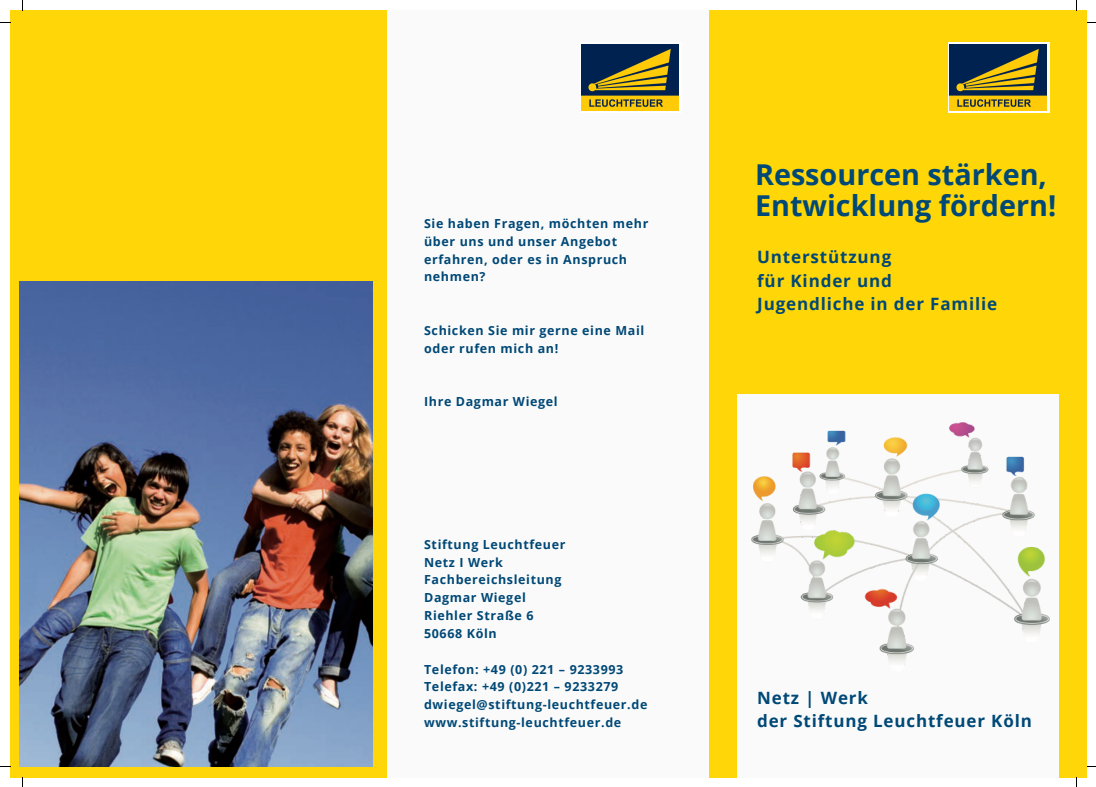
<style>
.page{position:relative;width:1096px;height:787px;background:#fff}
.page>*{position:absolute;margin:0;border:0;box-sizing:border-box;transform-origin:0 0}
.t1{font:700 28.75px/31px "Open Sans";color:#004876}
.t2{font:700 17px/23.5px "Open Sans";letter-spacing:.05em;color:#004876}
.t3{font:700 12.5px/17.9px "Open Sans";letter-spacing:.05em;color:#004876}
</style>
<div class="page">
<div style="left:10px;top:10px;width:1076px;height:768px;background:#ffd709"></div>
<div style="left:387px;top:10px;width:322px;height:768px;background:#fafafa"></div>
<svg style="left:948px;top:42px;width:101px;height:71px"></svg>
<img style="left:949px;top:44px;width:97px;height:66px">
<img style="left:20px;top:282px;width:352px;height:485px">
<div style="left:737px;top:394px;width:321px;height:384px;background:#fafafa"></div>
<img style="left:751px;top:422px;width:297px;height:243px">
<svg style="left:581px;top:110px;width:98px;height:1px"></svg>
<img style="left:581px;top:44px;width:98px;height:66px">
<p class="t3" style="left:424px;top:214px;width:226px">Sie haben Fragen, möchten mehr über uns und unser Angebot erfahren, oder es in Anspruch nehmen?</p>
<p class="t3" style="left:424px;top:321px;width:222px">Schicken Sie mir gerne eine Mail oder rufen mich an!</p>
<p class="t3" style="left:424px;top:392px;width:135px">Ihre Dagmar Wiegel</p>
<p class="t3" style="left:424px;top:535px;width:143px">Stiftung Leuchtfeuer<br>Netz I Werk<br>Fachbereichsleitung<br>Dagmar Wiegel<br>Riehler Straße 6<br>50668 Köln</p>
<p class="t3" style="left:424px;top:660px;width:225px">Telefon: +49 (0) 221 – 9233993<br>Telefax: +49 (0)221 – 9233279 dwiegel@stiftung-leuchtfeuer.de www.stiftung-leuchtfeuer.de</p>
<h1 class="t1" style="left:755px;top:158px;width:303px">Ressourcen stärken,<br>Entwicklung fördern!</h1>
<h2 class="t2" style="left:757px;top:245px;width:242px">Unterstützung<br>für Kinder und<br>Jugendliche in der Familie</h2>
<h2 class="t2" style="left:757px;top:685px;width:276px">Netz | Werk<br>der Stiftung Leuchtfeuer Köln</h2>
</div>
